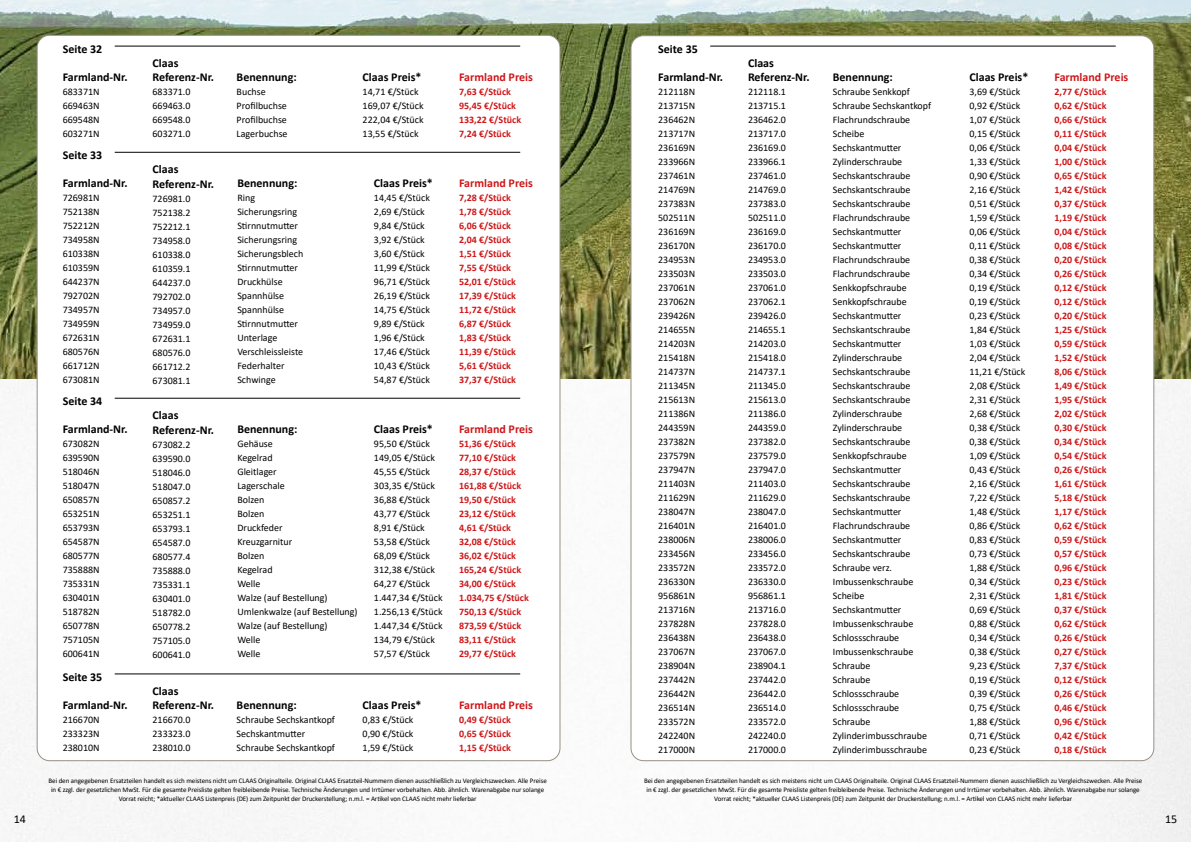
<style>
.page{position:relative;width:1191px;height:842px;background:#fff}
.page>*{position:absolute;margin:0;border:0;box-sizing:border-box;transform-origin:0 0}
.t1{font:700 12px/14.4px "Calibri";color:#000}
.t2{font:700 12px "Calibri";color:#cd1719}
.t3{font:12px "Calibri";color:#000}
.t4{font:10px/14px "Calibri";color:#000;text-align:justify}
.t5{font:700 10px/14px "Calibri";color:#cd1719}
.t6{font:7px/9px "Calibri";letter-spacing:-.01em;color:#000;text-align:center}
</style>
<div class="page">
<img style="left:0;top:378px;width:1191px;height:464px">
<img style="left:0;top:0;width:1191px;height:378px">
<div style="left:37px;top:35px;width:523px;height:726px;background:#fff;border-radius:13px"></div>
<div style="left:631px;top:36px;width:522px;height:725px;background:#fff;border-radius:13px"></div>
<hr style="left:115px;top:46px;width:405px;height:1px;background:#000">
<hr style="left:115px;top:152px;width:405px;height:1px;background:#000">
<hr style="left:115px;top:398px;width:405px;height:1px;background:#000">
<hr style="left:115px;top:674px;width:405px;height:1px;background:#000">
<hr style="left:710px;top:46px;width:405px;height:1px;background:#000">
<p class="t1" style="left:63px;top:42px;width:41px">Seite 32</p>
<p class="t1" style="left:63px;top:70px;width:66px">Farmland-Nr.</p>
<p class="t4" style="left:63px;top:85px;width:38px">683371N 669463N 669548N 603271N</p>
<p class="t1" style="left:63px;top:148px;width:41px">Seite 33</p>
<p class="t1" style="left:63px;top:176px;width:66px">Farmland-Nr.</p>
<p class="t4" style="left:63px;top:191px;width:38px">726981N 752138N 752212N 734958N 610338N 610359N 644237N 792702N 734957N 734959N 672631N 680576N 661712N 673081N</p>
<p class="t1" style="left:63px;top:394px;width:41px">Seite 34</p>
<p class="t1" style="left:63px;top:422px;width:66px">Farmland-Nr.</p>
<p class="t4" style="left:63px;top:437px;width:38px">673082N 639590N 518046N 518047N 650857N 653251N 653793N 654587N 680577N 735888N 735331N 630401N 518782N 650778N 757105N 600641N</p>
<p class="t1" style="left:63px;top:669px;width:41px">Seite 35</p>
<p class="t1" style="left:63px;top:698px;width:66px">Farmland-Nr.</p>
<p class="t4" style="left:63px;top:712px;width:38px">216670N 233323N 238010N</p>
<p class="t1" style="left:152px;top:56px;width:63px">Claas<br>Referenz-Nr.</p>
<p class="t4" style="left:152px;top:85px;width:40px">683371.0<br>669463.0<br>669548.0<br>603271.0</p>
<p class="t1" style="left:152px;top:162px;width:63px">Claas<br>Referenz-Nr.</p>
<p class="t4" style="left:152px;top:191px;width:40px">726981.0<br>752138.2<br>752212.1<br>734958.0<br>610338.0<br>610359.1<br>644237.0<br>792702.0<br>734957.0<br>734959.0<br>672631.1<br>680576.0<br>661712.2<br>673081.1</p>
<p class="t1" style="left:152px;top:408px;width:63px">Claas<br>Referenz-Nr.</p>
<p class="t4" style="left:152px;top:437px;width:40px">673082.2<br>639590.0<br>518046.0<br>518047.0<br>650857.2<br>653251.1<br>653793.1<br>654587.0<br>680577.4<br>735888.0<br>735331.1<br>630401.0<br>518782.0<br>650778.2<br>757105.0<br>600641.0</p>
<p class="t1" style="left:152px;top:683px;width:63px">Claas<br>Referenz-Nr.</p>
<p class="t4" style="left:152px;top:713px;width:40px">216670.0<br>233323.0<br>238010.0</p>
<p class="t1" style="left:237px;top:70px;width:62px">Benennung:</p>
<p class="t4" style="left:237px;top:85px;width:52px;text-align:left">Buchse<br>Profilbuchse<br>Profilbuchse<br>Lagerbuchse</p>
<p class="t1" style="left:237px;top:176px;width:62px">Benennung:</p>
<p class="t4" style="left:237px;top:191px;width:67px;text-align:left">Ring<br>Sicherungsring<br>Stirnnutmutter<br>Sicherungsring<br>Sicherungsblech<br>Stirnnutmutter<br>Druckhülse<br>Spannhülse<br>Spannhülse<br>Stirnnutmutter<br>Unterlage<br>Verschleissleiste<br>Federhalter<br>Schwinge</p>
<p class="t1" style="left:362px;top:70px;width:60px">Claas Preis*</p>
<p class="t4" style="left:362px;top:85px;width:63px;text-align:left">14,71 €/Stück<br>169,07 €/Stück<br>222,04 €/Stück<br>13,55 €/Stück</p>
<p class="t1" style="left:374px;top:176px;width:60px">Claas Preis*</p>
<p class="t4" style="left:374px;top:191px;width:57px;text-align:left">14,45 €/Stück<br>2,69 €/Stück<br>9,84 €/Stück<br>3,92 €/Stück<br>3,60 €/Stück<br>11,99 €/Stück<br>96,71 €/Stück<br>26,19 €/Stück<br>14,75 €/Stück<br>9,89 €/Stück<br>1,96 €/Stück<br>17,46 €/Stück<br>10,43 €/Stück<br>54,87 €/Stück</p>
<p class="t1" style="left:237px;top:422px;width:62px">Benennung:</p>
<p class="t4" style="left:237px;top:437px;width:122px;text-align:left">Gehäuse<br>Kegelrad<br>Gleitlager<br>Lagerschale<br>Bolzen<br>Bolzen<br>Druckfeder<br>Kreuzgarnitur<br>Bolzen<br>Kegelrad<br>Welle<br>Walze (auf Bestellung)<br>Umlenkwalze (auf Bestellung)<br>Walze (auf Bestellung)<br>Welle<br>Welle</p>
<p class="t1" style="left:374px;top:422px;width:60px">Claas Preis*</p>
<p class="t4" style="left:374px;top:437px;width:70px;text-align:left">95,50 €/Stück<br>149,05 €/Stück<br>45,55 €/Stück<br>303,35 €/Stück<br>36,88 €/Stück<br>43,77 €/Stück<br>8,91 €/Stück<br>53,58 €/Stück<br>68,09 €/Stück<br>312,38 €/Stück<br>64,27 €/Stück<br>1.447,34 €/Stück<br>1.256,13 €/Stück<br>1.447,34 €/Stück<br>134,79 €/Stück<br>57,57 €/Stück</p>
<p class="t1" style="left:237px;top:698px;width:62px">Benennung:</p>
<p class="t4" style="left:237px;top:712px;width:100px;text-align:left">Schraube Sechskantkopf<br>Sechskantmutter<br>Schraube Sechskantkopf</p>
<p class="t1" style="left:362px;top:698px;width:60px">Claas Preis*</p>
<p class="t4" style="left:362px;top:712px;width:52px">0,83 €/Stück 0,90 €/Stück 1,59 €/Stück</p>
<p class="t2" style="left:459px;top:69px;width:75px">Farmland Preis</p>
<p class="t5" style="left:459px;top:85px;width:64px">7,63 €/Stück<br>95,45 €/Stück<br>133,22 €/Stück<br>7,24 €/Stück</p>
<p class="t2" style="left:459px;top:175px;width:75px">Farmland Preis</p>
<p class="t5" style="left:459px;top:191px;width:59px">7,28 €/Stück<br>1,78 €/Stück<br>6,06 €/Stück<br>2,04 €/Stück<br>1,51 €/Stück<br>7,55 €/Stück<br>52,01 €/Stück<br>17,39 €/Stück<br>11,72 €/Stück<br>6,87 €/Stück<br>1,83 €/Stück<br>11,39 €/Stück<br>5,61 €/Stück<br>37,37 €/Stück</p>
<p class="t2" style="left:459px;top:421px;width:75px">Farmland Preis</p>
<p class="t5" style="left:459px;top:437px;width:71px">51,36 €/Stück<br>77,10 €/Stück<br>28,37 €/Stück<br>161,88 €/Stück<br>19,50 €/Stück<br>23,12 €/Stück<br>4,61 €/Stück<br>32,08 €/Stück<br>36,02 €/Stück<br>165,24 €/Stück<br>34,00 €/Stück<br>1.034,75 €/Stück<br>750,13 €/Stück<br>873,59 €/Stück<br>83,11 €/Stück<br>29,77 €/Stück</p>
<p class="t2" style="left:459px;top:696px;width:75px">Farmland Preis</p>
<p class="t5" style="left:459px;top:712px;width:53px;text-align:justify">0,49 €/Stück 0,65 €/Stück 1,15 €/Stück</p>
<p class="t1" style="left:658px;top:42px;width:41px">Seite 35</p>
<p class="t1" style="left:658px;top:70px;width:66px">Farmland-Nr.</p>
<p class="t4" style="left:658px;top:85px;width:38px">212118N 213715N 236462N 213717N 236169N 233966N 237461N 214769N 237383N 502511N 236169N 236170N 234953N 233503N 237061N 237062N 239426N 214655N 214203N 215418N 214737N 211345N 215613N 211386N 244359N 237382N 237579N 237947N 211403N 211629N 238047N 216401N 238006N 233456N 233572N 236330N 956861N 213716N 237828N 236438N 237067N 238904N 237442N 236442N 236514N 233572N 242240N 217000N</p>
<p class="t1" style="left:748px;top:56px;width:63px">Claas<br>Referenz-Nr.</p>
<p class="t4" style="left:748px;top:85px;width:40px">212118.1<br>213715.1<br>236462.0<br>213717.0<br>236169.0<br>233966.1<br>237461.0<br>214769.0<br>237383.0<br>502511.0<br>236169.0<br>236170.0<br>234953.0<br>233503.0<br>237061.0<br>237062.1<br>239426.0<br>214655.1<br>214203.0<br>215418.0<br>214737.1<br>211345.0<br>215613.0<br>211386.0<br>244359.0<br>237382.0<br>237579.0<br>237947.0<br>211403.0<br>211629.0<br>238047.0<br>216401.0<br>238006.0<br>233456.0<br>233572.0<br>236330.0<br>956861.1<br>213716.0<br>237828.0<br>236438.0<br>237067.0<br>238904.1<br>237442.0<br>236442.0<br>236514.0<br>233572.0<br>242240.0<br>217000.0</p>
<p class="t1" style="left:833px;top:70px;width:62px">Benennung:</p>
<p class="t4" style="left:833px;top:85px;width:100px;text-align:left">Schraube Senkkopf<br>Schraube Sechskantkopf<br>Flachrundschraube<br>Scheibe<br>Sechskantmutter<br>Zylinderschraube<br>Sechskantschraube<br>Sechskantschraube<br>Sechskantschraube<br>Flachrundschraube<br>Sechskantmutter<br>Sechskantmutter<br>Flachrundschraube<br>Flachrundschraube<br>Senkkopfschraube<br>Senkkopfschraube<br>Sechskantmutter<br>Sechskantschraube<br>Sechskantmutter<br>Zylinderschraube<br>Sechskantschraube<br>Sechskantschraube<br>Sechskantschraube<br>Zylinderschraube<br>Zylinderschraube<br>Sechskantschraube<br>Senkkopfschraube<br>Sechskantmutter<br>Sechskantschraube<br>Sechskantschraube<br>Sechskantmutter<br>Flachrundschraube<br>Sechskantmutter<br>Sechskantschraube<br>Schraube verz.<br>Imbussenkschraube<br>Scheibe<br>Sechskantmutter<br>Imbussenkschraube<br>Schlossschraube<br>Imbussenkschraube<br>Schraube<br>Schraube<br>Schlossschraube<br>Schlossschraube<br>Schraube<br>Zylinderimbusschraube<br>Zylinderimbusschraube</p>
<p class="t1" style="left:969px;top:70px;width:60px">Claas Preis*</p>
<p class="t4" style="left:969px;top:85px;width:57px;text-align:left">3,69 €/Stück<br>0,92 €/Stück<br>1,07 €/Stück<br>0,15 €/Stück<br>0,06 €/Stück<br>1,33 €/Stück<br>0,90 €/Stück<br>2,16 €/Stück<br>0,51 €/Stück<br>1,59 €/Stück<br>0,06 €/Stück<br>0,11 €/Stück<br>0,38 €/Stück<br>0,34 €/Stück<br>0,19 €/Stück<br>0,19 €/Stück<br>0,23 €/Stück<br>1,84 €/Stück<br>1,03 €/Stück<br>2,04 €/Stück<br>11,21 €/Stück<br>2,08 €/Stück<br>2,31 €/Stück<br>2,68 €/Stück<br>0,38 €/Stück<br>0,38 €/Stück<br>1,09 €/Stück<br>0,43 €/Stück<br>2,16 €/Stück<br>7,22 €/Stück<br>1,48 €/Stück<br>0,86 €/Stück<br>0,83 €/Stück<br>0,73 €/Stück<br>1,88 €/Stück<br>0,34 €/Stück<br>2,31 €/Stück<br>0,69 €/Stück<br>0,88 €/Stück<br>0,34 €/Stück<br>0,38 €/Stück<br>9,23 €/Stück<br>0,19 €/Stück<br>0,39 €/Stück<br>0,75 €/Stück<br>1,88 €/Stück<br>0,71 €/Stück<br>0,23 €/Stück</p>
<p class="t2" style="left:1054px;top:69px;width:75px">Farmland Preis</p>
<p class="t5" style="left:1054px;top:85px;width:53px;text-align:justify">2,77 €/Stück 0,62 €/Stück 0,66 €/Stück 0,11 €/Stück 0,04 €/Stück 1,00 €/Stück 0,65 €/Stück 1,42 €/Stück 0,37 €/Stück 1,19 €/Stück 0,04 €/Stück 0,08 €/Stück 0,20 €/Stück 0,26 €/Stück 0,12 €/Stück 0,12 €/Stück 0,20 €/Stück 1,25 €/Stück 0,59 €/Stück 1,52 €/Stück 8,06 €/Stück 1,49 €/Stück 1,95 €/Stück 2,02 €/Stück 0,30 €/Stück 0,34 €/Stück 0,54 €/Stück 0,26 €/Stück 1,61 €/Stück 5,18 €/Stück 1,17 €/Stück 0,62 €/Stück 0,59 €/Stück 0,57 €/Stück 0,96 €/Stück 0,23 €/Stück 1,81 €/Stück 0,37 €/Stück 0,62 €/Stück 0,26 €/Stück 0,27 €/Stück 7,37 €/Stück 0,12 €/Stück 0,26 €/Stück 0,46 €/Stück 0,96 €/Stück 0,42 €/Stück 0,18 €/Stück</p>
<p class="t6" style="left:49px;top:776px;width:500px">Bei den angegebenen Ersatzteilen handelt es sich meistens nicht um CLAAS Originalteile. Original CLAAS Ersatzteil-Nummern dienen ausschließlich zu Vergleichszwecken. Alle Preise in € zzgl. der gesetzlichen MwSt. Für die gesamte Preisliste gelten freibleibende Preise. Technische Änderungen und Irrtümer vorbehalten. Abb. ähnlich. Warenabgabe nur solange<br>Vorrat reicht; *aktueller CLAAS Listenpreis (DE) zum Zeitpunkt der Druckerstellung; n.m.l. = Artikel von CLAAS nicht mehr lieferbar</p>
<p class="t6" style="left:644px;top:776px;width:500px">Bei den angegebenen Ersatzteilen handelt es sich meistens nicht um CLAAS Originalteile. Original CLAAS Ersatzteil-Nummern dienen ausschließlich zu Vergleichszwecken. Alle Preise in € zzgl. der gesetzlichen MwSt. Für die gesamte Preisliste gelten freibleibende Preise. Technische Änderungen und Irrtümer vorbehalten. Abb. ähnlich. Warenabgabe nur solange<br>Vorrat reicht; *aktueller CLAAS Listenpreis (DE) zum Zeitpunkt der Druckerstellung; n.m.l. = Artikel von CLAAS nicht mehr lieferbar</p>
<p class="t3" style="left:14px;top:810px;width:14px">14</p>
<p class="t3" style="left:1165px;top:810px;width:14px">15</p>
</div>
